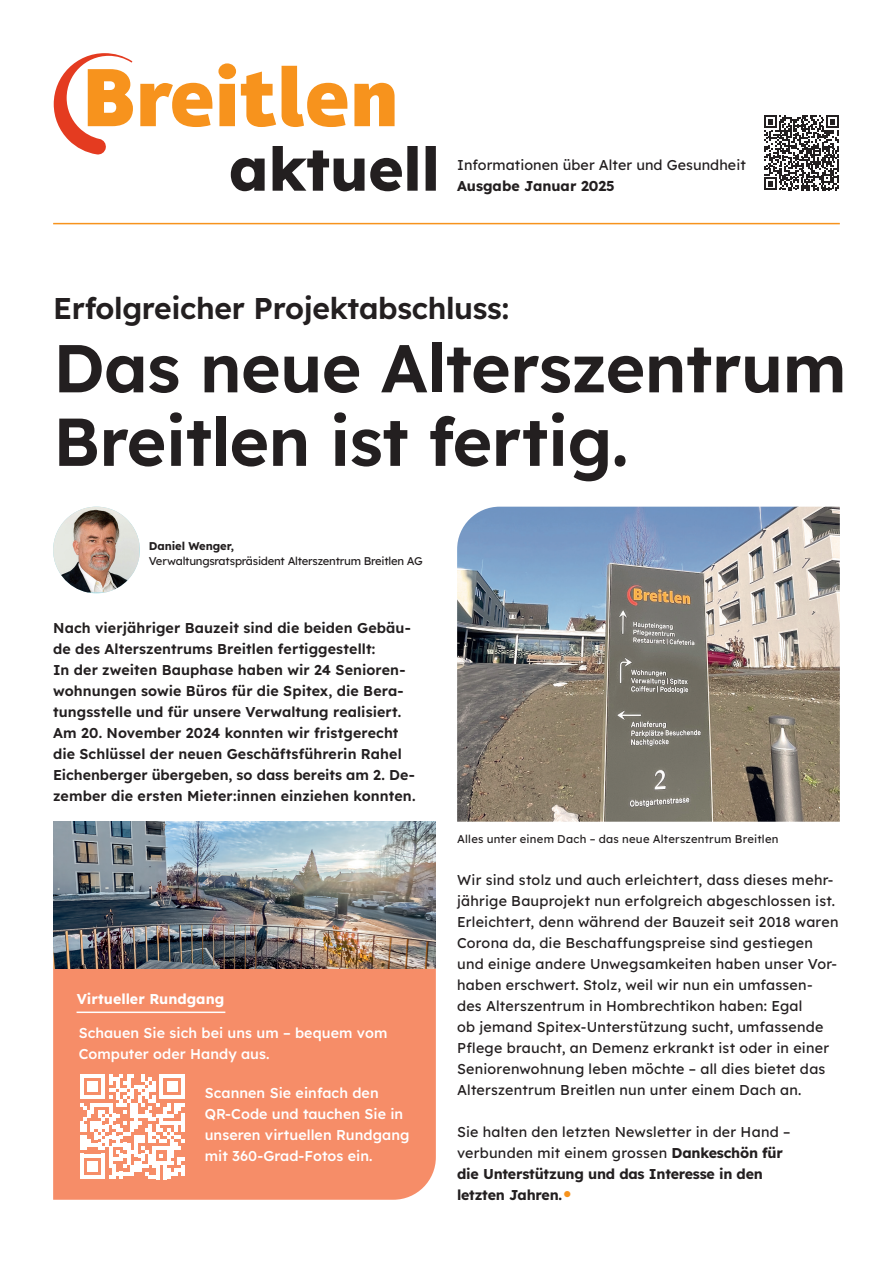
<style>
.page{position:relative;width:893px;height:1263px;background:#fff}
.page>*{position:absolute;margin:0;border:0;box-sizing:border-box;transform-origin:0 0}
.t1{font:600 67.5px/73.5px "Lexend";letter-spacing:-.01em;color:#231f20}
.t2{font:600 30px "Lexend";letter-spacing:-.01em;color:#231f20}
.t3{font:14.25px/21px "Lexend";letter-spacing:.015em;color:#231f20}
.t4{font:600 14.25px/21px "Lexend";letter-spacing:.005em;color:#231f20}
.t5{font:500 14.25px/21px "Lexend";letter-spacing:.005em;color:#fff}
.t6{font:700 14.25px "Lexend";color:#fff}
.t7{font:700 14.25px "Lexend";color:#231f20}
.t8{font:11.25px "Lexend";letter-spacing:.02em;color:#231f20}
.t9{font:11.25px "Lexend";letter-spacing:-.01em;color:#231f20}
.t10{font:700 11.25px "Lexend";letter-spacing:-.01em;color:#231f20}
.s1{font-weight:700}
.s2{font-size:22.5px;color:#f7931d}
</style>
<div class="page">
<svg style="left:140px;top:83px;width:72px;height:44px"></svg>
<svg style="left:218px;top:63px;width:58px;height:64px"></svg>
<svg style="left:282px;top:66px;width:65px;height:61px"></svg>
<svg style="left:354px;top:83px;width:41px;height:43px"></svg>
<svg style="left:54px;top:53px;width:79px;height:101px"></svg>
<svg style="left:231px;top:146px;width:205px;height:45px"></svg>
<hr style="left:53px;top:223px;width:787px;height:1px;background:#f7931d">
<div style="left:53px;top:969px;width:383px;height:231px;background:#f68d68"></div>
<hr style="left:77px;top:1011px;width:148px;height:2px;background:#fff">
<img style="left:457px;top:507px;width:383px;height:315px">
<img style="left:53px;top:507px;width:86px;height:85px">
<svg style="left:764px;top:115px;width:75px;height:75px"></svg>
<svg style="left:80px;top:1074px;width:105px;height:105px"></svg>
<hr style="left:181px;top:1164px;width:4px;height:11px;background:#fff">
<img style="left:53px;top:822px;width:383px;height:147px">
<p class="t3" style="left:457px;top:154px;width:290px">Informationen über Alter und Gesundheit</p>
<p class="t7" style="left:457px;top:175px;width:159px">Ausgabe Januar 2025</p>
<h2 class="t2" style="left:53px;top:285px;width:457px">Erfolgreicher Projektabschluss:</h2>
<h1 class="t1" style="left:53px;top:327px;width:795px">Das neue Alterszentrum<br>Breitlen ist fertig.</h1>
<p class="t10" style="left:149px;top:537px;width:87px">Daniel Wenger,</p>
<p class="t9" style="left:149px;top:553px;width:276px">Verwaltungsratspräsident Alterszentrum Breitlen AG</p>
<p class="t4" style="left:53px;top:616px;width:364px">Nach vierjähriger Bauzeit sind die beiden Gebäu&shy;de des Alterszentrums Breitlen fertiggestellt:<br>In der zweiten Bauphase haben wir 24 Senioren&shy;wohnungen sowie Büros für die Spitex, die Bera&shy;tungsstelle und für unsere Verwaltung realisiert.<br>Am 20. November 2024 konnten wir fristgerecht die Schlüssel der neuen Geschäftsführerin Rahel Eichenberger übergeben, so dass bereits am 2. De&shy;zember die ersten Mieter:innen einziehen konnten.</p>
<p class="t6" style="left:77px;top:987px;width:149px">Virtueller Rundgang</p>
<p class="t5" style="left:79px;top:1021px;width:310px">Schauen Sie sich bei uns um – bequem vom<br>Computer oder Handy aus.</p>
<p class="t5" style="left:205px;top:1081px;width:206px">Scannen Sie einfach den<br>QR-Code und tauchen Sie in unseren virtuellen Rundgang mit 360-Grad-Fotos ein.</p>
<p class="t8" style="left:457px;top:831px;width:323px">Alles unter einem Dach – das neue Alterszentrum Breitlen</p>
<p class="t3" style="left:457px;top:869px;width:383px">Wir sind stolz und auch erleichtert, dass dieses mehr&shy;jährige Bauprojekt nun erfolgreich abgeschlossen ist.<br>Erleichtert, denn während der Bauzeit seit 2018 waren Corona da, die Beschaffungspreise sind gestiegen und einige andere Unwegsamkeiten haben unser Vor&shy;haben erschwert. Stolz, weil wir nun ein umfassen&shy;des Alterszentrum in Hombrechtikon haben: Egal<br>ob jemand Spitex-Unterstützung sucht, umfassende Pflege braucht, an Demenz erkrankt ist oder in einer Seniorenwohnung leben möchte – all dies bietet das Alterszentrum Breitlen nun unter einem Dach an.</p>
<p class="t3" style="left:457px;top:1121px;width:335px">Sie halten den letzten Newsletter in der Hand – verbunden mit einem grossen <span class="s1">Dankeschön für die Unterstützung und das Interesse in den letzten Jahren.</span><span class="s2">•</span></p>
</div>
